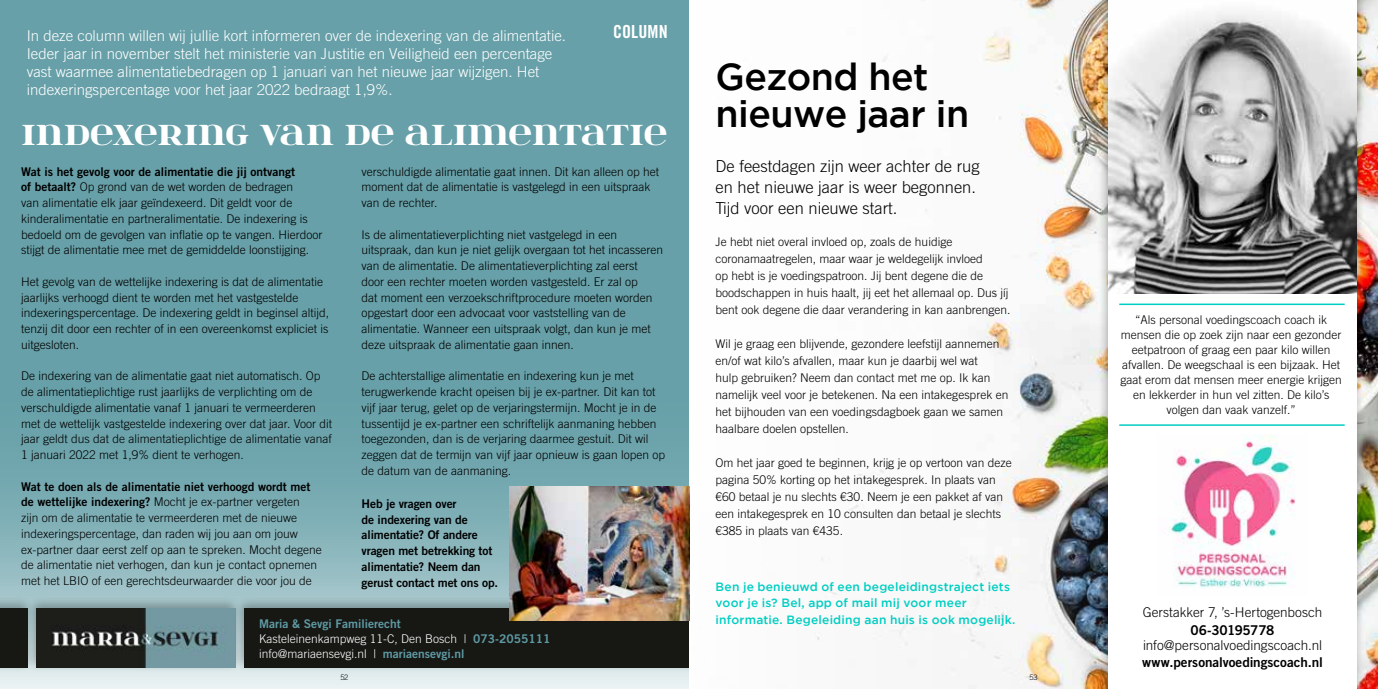
<style>
.page{position:relative;width:1378px;height:689px;background:#fff}
.page>*{position:absolute;margin:0;border:0;box-sizing:border-box;transform-origin:0 0}
.t1{font:500 37.35px/37.3px "Gotham";letter-spacing:-.015em;color:#000}
.t2{font:33px "itsadzoke";color:#fff}
.t3{font:18px "Trade Gothic LT Std Bd Cn 20";letter-spacing:.005em;color:#fff}
.t4{font:300 16.5px/21px "Trade Gothic LT Std";color:#000}
.t5{font:300 15px/18px "Trade Gothic LT Std";color:#fff}
.t6{font:300 13.5px "Trade Gothic LT Std";letter-spacing:-.005em;color:#000}
.t7{font:13.5px "Trade Gothic LT Std Bd 2";letter-spacing:-.005em;color:#000}
.t8{font:13.5px "Trade Gothic LT Std Bd 2";letter-spacing:-.03em;color:#000}
.t9{font:300 12px/15.8px "Trade Gothic LT Std";color:#000}
.t10{font:12px/15.8px "Trade Gothic LT Std Bd 2";letter-spacing:-.01em;color:#000}
.t11{font:500 12px/16.5px "Gotham";letter-spacing:.015em;color:#00cec2}
.t12{font:300 12px/15px "Trade Gothic LT Std";color:#fff}
.t13{font:12px "Trade Gothic LT Std Bd 2";color:#5f9ba4}
.t14{font:300 7.5px "Trade Gothic LT Std";color:#000}
.s1{font-family:"Trade Gothic LT Std Bd 2";font-weight:400}
.s2{font-family:"Trade Gothic LT Std Bd 2";font-weight:400;color:#5f9ba4}
</style>
<div class="page">
<img style="left:689px;top:0;width:689px;height:689px">
<div style="left:1098px;top:0;width:266px;height:689px;background:#000;opacity:.3"></div>
<div style="left:1108px;top:0;width:248px;height:689px;background:#fff"></div>
<img style="left:1108px;top:11px;width:248px;height:282px">
<hr style="left:1119px;top:424px;width:225px;height:2px;background:#00cec2">
<hr style="left:1119px;top:303px;width:225px;height:2px;background:#00cec2">
<img style="left:1168px;top:436px;width:127px;height:152px">
<svg style="left:0;top:0;width:689px;height:689px;background:#70a5ad"></svg>
<div style="left:25px;top:596px;width:217px;height:77px;background:#000;opacity:.3"></div>
<img style="left:36px;top:609px;width:197px;height:59px">
<div style="left:233px;top:596px;width:456px;height:77px;background:#000;opacity:.3"></div>
<div style="left:244px;top:609px;width:445px;height:59px;background:#171714"></div>
<div style="left:0;top:596px;width:35px;height:77px;background:#000;opacity:.3"></div>
<div style="left:0;top:609px;width:28px;height:59px;background:#171714"></div>
<img style="left:509px;top:487px;width:180px;height:133px">
<p class="t5" style="left:27px;top:26px;width:541px">In deze column willen wij jullie kort informeren over de indexering van de alimentatie.<br>Ieder jaar in november stelt het ministerie van Justitie en Veiligheid een percentage vast waarmee alimentatiebedragen op 1 januari van het nieuwe jaar wijzigen. Het indexeringspercentage voor het jaar 2022 bedraagt 1,9%.</p>
<h3 class="t3" style="left:613px;top:21px;width:56px">COLUMN</h3>
<h2 class="t2" style="left:22px;top:112px;width:647px">INDEXERING VAN DE ALIMENTATIE</h2>
<p class="t10" style="left:21px;top:163px;width:275px">Wat is het gevolg voor de alimentatie die jij ontvangt</p>
<p class="t9" style="left:21px;top:179px;width:303px"><span class="s1">of betaalt?</span> Op grond van de wet worden de bedragen<br>van alimentatie elk jaar geïndexeerd. Dit geldt voor de kinderalimentatie en partneralimentatie. De indexering is bedoeld om de gevolgen van inflatie op te vangen. Hierdoor stijgt de alimentatie mee met de gemiddelde loonstijging.</p>
<p class="t9" style="left:21px;top:274px;width:310px">Het gevolg van de wettelijke indexering is dat de alimentatie jaarlijks verhoogd dient te worden met het vastgestelde indexeringspercentage. De indexering geldt in beginsel altijd, tenzij dit door een rechter of in een overeenkomst expliciet is uitgesloten.</p>
<p class="t9" style="left:21px;top:368px;width:312px">De indexering van de alimentatie gaat niet automatisch. Op de alimentatieplichtige rust jaarlijks de verplichting om de verschuldigde alimentatie vanaf 1 januari te vermeerderen met de wettelijk vastgestelde indexering over dat jaar. Voor dit jaar geldt dus dat de alimentatieplichtige de alimentatie vanaf 1 januari 2022 met 1,9% dient te verhogen.</p>
<p class="t10" style="left:21px;top:478px;width:291px">Wat te doen als de alimentatie niet verhoogd wordt met</p>
<p class="t9" style="left:21px;top:494px;width:302px"><span class="s1">de wettelijke indexering?</span> Mocht je ex-partner vergeten<br>zijn om de alimentatie te vermeerderen met de nieuwe indexeringspercentage, dan raden wij jou aan om jouw ex-partner daar eerst zelf op aan te spreken. Mocht degene de alimentatie niet verhogen, dan kun je contact opnemen met het LBIO of een gerechtsdeurwaarder die voor jou de</p>
<p class="t9" style="left:362px;top:163px;width:299px">verschuldigde alimentatie gaat innen. Dit kan alleen op het moment dat de alimentatie is vastgelegd in een uitspraak van de rechter.</p>
<p class="t9" style="left:362px;top:226px;width:303px">Is de alimentatieverplichting niet vastgelegd in een uitspraak, dan kun je niet gelijk overgaan tot het incasseren van de alimentatie. De alimentatieverplichting zal eerst door een rechter moeten worden vastgesteld. Er zal op<br>dat moment een verzoekschriftprocedure moeten worden opgestart door een advocaat voor vaststelling van de alimentatie. Wanneer een uitspraak volgt, dan kun je met deze uitspraak de alimentatie gaan innen.</p>
<p class="t9" style="left:362px;top:368px;width:305px">De achterstallige alimentatie en indexering kun je met terugwerkende kracht opeisen bij je ex-partner. Dit kan tot vijf jaar terug, gelet op de verjaringstermijn. Mocht je in de tussentijd je ex-partner een schriftelijk aanmaning hebben toegezonden, dan is de verjaring daarmee gestuit. Dit wil zeggen dat de termijn van vijf jaar opnieuw is gaan lopen op de datum van de aanmaning.</p>
<p class="t10" style="left:362px;top:495px;width:138px">Heb je vragen over<br>de indexering van de alimentatie? Of andere vragen met betrekking tot alimentatie? Neem dan gerust contact met ons op.</p>
<p class="t13" style="left:259px;top:616px;width:143px">Maria &amp; Sevgi Familierecht</p>
<p class="t12" style="left:259px;top:630px;width:293px">Kasteleinenkampweg 11-C, Den Bosch | <span class="s2">073-2055111 </span>info@mariaensevgi.nl | <span class="s2">mariaensevgi.nl</span></p>
<h1 class="t1" style="left:715px;top:57px;width:255px">Gezond het nieuwe jaar in</h1>
<h3 class="t4" style="left:715px;top:155px;width:266px">De feestdagen zijn weer achter de rug en het nieuwe jaar is weer begonnen.<br>Tijd voor een nieuwe start.</h3>
<p class="t9" style="left:715px;top:233px;width:296px;line-height:17px">Je hebt niet overal invloed op, zoals de huidige coronamaatregelen, maar waar je weldegelijk invloed<br>op hebt is je voedingspatroon. Jij bent degene die de boodschappen in huis haalt, jij eet het allemaal op. Dus jíj bent ook degene die daar verandering in kan aanbrengen.</p>
<p class="t9" style="left:715px;top:335px;width:294px;line-height:17px">Wil je graag een blijvende, gezondere leefstijl aannemen en/of wat kilo’s afvallen, maar kun je daarbij wel wat<br>hulp gebruiken? Neem dan contact met me op. Ik kan namelijk veel voor je betekenen. Na een intakegesprek en het bijhouden van een voedingsdagboek gaan we samen haalbare doelen opstellen.</p>
<p class="t9" style="left:715px;top:454px;width:298px;line-height:17px">Om het jaar goed te beginnen, krijg je op vertoon van deze pagina 50% korting op het intakegesprek. In plaats van €60 betaal je nu slechts €30. Neem je een pakket af van een intakegesprek en 10 consulten dan betaal je slechts €385 in plaats van €435.</p>
<p class="t11" style="left:715px;top:578px;width:301px">Ben je benieuwd of een begeleidingstraject iets voor je is? Bel, app of mail mij voor meer informatie. Begeleiding aan huis is ook mogelijk.</p>
<p class="t14" style="left:340px;top:672px;width:10px">52</p>
<p class="t14" style="left:1029px;top:672px;width:10px">53</p>
<p class="t9" style="left:1120px;top:312px;width:223px;line-height:15px;text-align:center">“Als personal voedingscoach coach ik mensen die op zoek zijn naar een gezonder eetpatroon of graag een paar kilo willen afvallen. De weegschaal is een bijzaak. Het gaat erom dat mensen meer energie krijgen en lekkerder in hun vel zitten. De kilo’s volgen dan vaak vanzelf.”</p>
<p class="t6" style="left:1143px;top:604px;width:181px">Gerstakker 7, ’s-Hertogenbosch</p>
<p class="t8" style="left:1190px;top:622px;width:85px">06-30195778</p>
<p class="t6" style="left:1143px;top:637px;width:180px">info@personalvoedingscoach.nl</p>
<p class="t7" style="left:1142px;top:653px;width:182px">www.personalvoedingscoach.nl</p>
</div>
